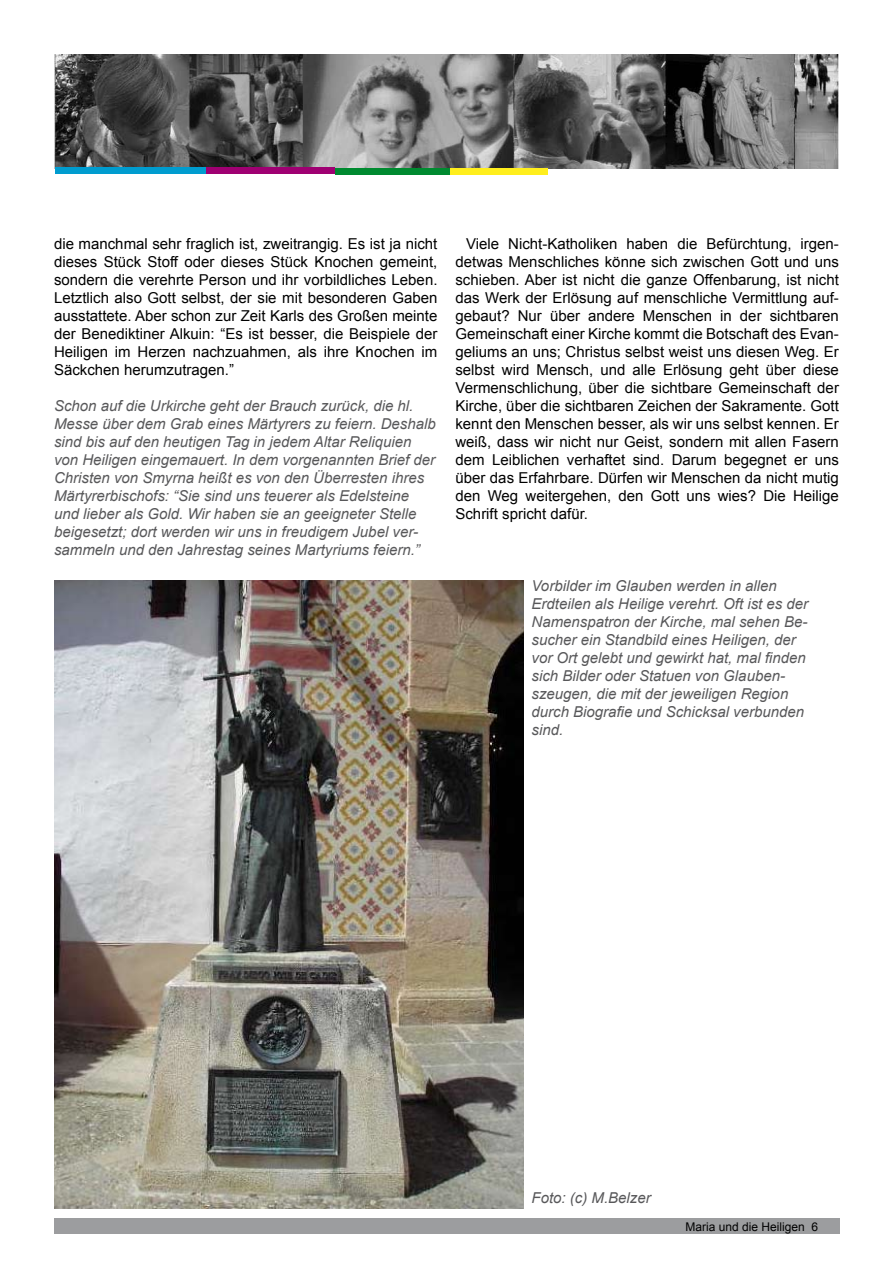
<style>
.page{position:relative;width:893px;height:1263px;background:#fff}
.page>*{position:absolute;margin:0;border:0;box-sizing:border-box;transform-origin:0 0}
.t1{font:15px/18px "Arial";color:#000;text-align:justify}
.t2{font:italic 15px/18px "Arial";color:#58585a}
.t3{font:12px "Arial";color:#000}
</style>
<div class="page">
<div style="left:54px;top:1218px;width:785px;height:16px;background:#9c9d9f"></div>
<img style="left:54px;top:54px;width:785px;height:114px">
<div style="left:55px;top:168px;width:151px;height:6px;background:#009ccf"></div>
<div style="left:206px;top:168px;width:129px;height:6px;background:#9f0072"></div>
<div style="left:335px;top:168px;width:116px;height:6px;background:#008a30"></div>
<div style="left:451px;top:168px;width:97px;height:6px;background:#ffee1d"></div>
<img style="left:54px;top:581px;width:469px;height:627px">
<p class="t1" style="left:54px;top:234px;width:385px">die manchmal sehr fraglich ist, zweitrangig. Es ist ja nicht dieses Stück Stoff oder dieses Stück Knochen gemeint, sondern die verehrte Person und ihr vorbildliches Leben.<br>Letztlich also Gott selbst, der sie mit besonderen Gaben ausstattete. Aber schon zur Zeit Karls des Großen meinte der Benediktiner Alkuin: “Es ist besser, die Beispiele der Heiligen im Herzen nachzuahmen, als ihre Knochen im Säckchen herumzutragen.”</p>
<p class="t2" style="left:54px;top:397px;width:383px">Schon auf die Urkirche geht der Brauch zurück, die hl.<br>Messe über dem Grab eines Märtyrers zu feiern. Deshalb sind bis auf den heutigen Tag in jedem Altar Reliquien von Heiligen eingemauert. In dem vorgenannten Brief der Christen von Smyrna heißt es von den Überresten ihres Märtyrerbischofs: “Sie sind uns teuerer als Edelsteine und lieber als Gold. Wir haben sie an geeigneter Stelle beigesetzt; dort werden wir uns in freudigem Jubel ver&shy;sammeln und den Jahrestag seines Martyriums feiern.”</p>
<p class="t1" style="left:455px;top:234px;width:385px;text-indent:11px">Viele Nicht-Katholiken haben die Befürchtung, irgen&shy;detwas Menschliches könne sich zwischen Gott und uns schieben. Aber ist nicht die ganze Offenbarung, ist nicht das Werk der Erlösung auf menschliche Vermittlung auf&shy;gebaut? Nur über andere Menschen in der sichtbaren Gemeinschaft einer Kirche kommt die Botschaft des Evan&shy;geliums an uns; Christus selbst weist uns diesen Weg. Er selbst wird Mensch, und alle Erlösung geht über diese Vermenschlichung, über die sichtbare Gemeinschaft der Kirche, über die sichtbaren Zeichen der Sakramente. Gott kennt den Menschen besser, als wir uns selbst kennen. Er weiß, dass wir nicht nur Geist, sondern mit allen Fasern dem Leiblichen verhaftet sind. Darum begegnet er uns über das Erfahrbare. Dürfen wir Menschen da nicht mutig den Weg weitergehen, den Gott uns wies? Die Heilige Schrift spricht dafür.</p>
<p class="t2" style="left:531px;top:577px;width:278px">Vorbilder im Glauben werden in allen Erdteilen als Heilige verehrt. Oft ist es der Namenspatron der Kirche, mal sehen Be&shy;sucher ein Standbild eines Heiligen, der vor Ort gelebt und gewirkt hat, mal finden sich Bilder oder Statuen von Glauben&shy;szeugen, die mit der jeweiligen Region durch Biografie und Schicksal verbunden sind.</p>
<p class="t2" style="left:531px;top:1189px;width:121px">Foto: (c) M.Belzer</p>
<p class="t3" style="left:685px;top:1218px;width:134px">Maria und die Heiligen 6</p>
</div>
